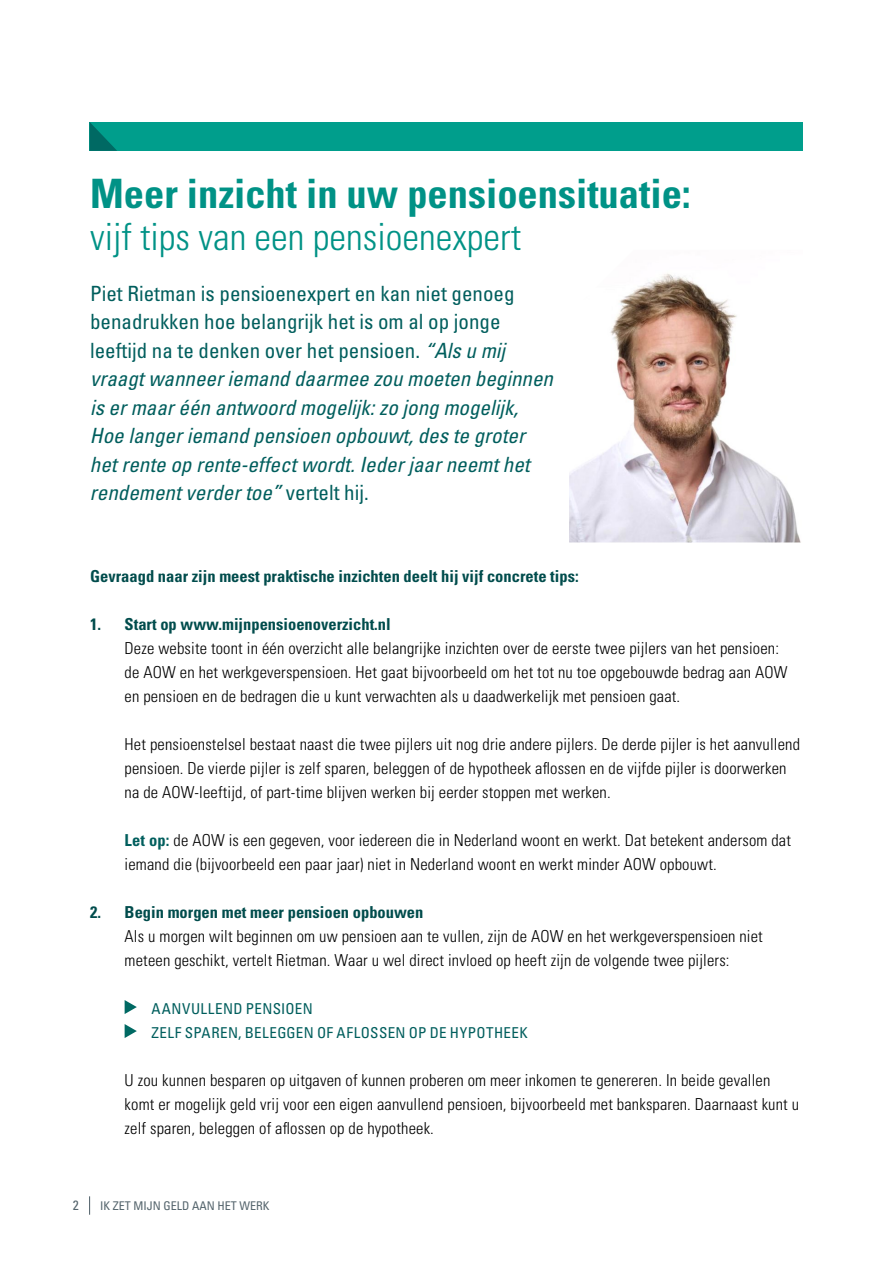
<style>
.page{position:relative;width:893px;height:1263px;background:#fff}
.page>*{position:absolute;margin:0;border:0;box-sizing:border-box;transform-origin:0 0}
.t1{font:700 condensed 40.5px "Univers LT Std";color:#009286}
.t2{font:300 condensed 37.5px "Univers LT Std";color:#009286}
.t3{font:italic condensed 21px/28.5px "Univers LT Std";color:#005e5d}
.t4{font:300 condensed 16.5px/24px "Univers LT Std";letter-spacing:.01em;color:#000}
.t5{font:700 condensed 16.5px "Univers LT Std";color:#004c4c}
.t6{font:condensed 15px/24px "Univers LT Std";letter-spacing:.025em;color:#005e5d}
.t7{font:condensed 13.5px "Univers LT Std";color:#54646c}
.t8{font:condensed 12px "Univers LT Std";color:#54646c}
.s1{font-style:normal}
.s2{font-weight:700;color:#005e5d}
</style>
<div class="page">
<svg style="left:89px;top:1196px;width:1px;height:19px"></svg>
<svg style="left:125px;top:1000px;width:12px;height:14px"></svg>
<svg style="left:125px;top:1024px;width:12px;height:14px"></svg>
<div style="left:90px;top:122px;width:713px;height:29px;background:#009e8c"></div>
<svg style="left:90px;top:122px;width:27px;height:29px"></svg>
<img style="left:569px;top:273px;width:232px;height:269px">
<h1 class="t1" style="left:90px;top:169px;width:602px">Meer inzicht in uw pensioensituatie:</h1>
<h2 class="t2" style="left:90px;top:214px;width:432px">vijf tips van een pensioenexpert</h2>
<p class="t3" style="left:90px;top:279px;width:470px"><span class="s1">Piet Rietman is pensioenexpert en kan niet genoeg benadrukken hoe belangrijk het is om al op jonge leeftijd na te denken over het pensioen.</span> “Alsu mij vraagtwanneeriemand daarmee zou moeten beginnen isermaaréén antwoord mogelijk:zo jong mogelijk, Hoe langeriemand pensioen opbouwt,deste groter hetrente op rente-effectwordt.Iederjaarneemthet rendementverdertoe”<span class="s1">v e rt e l t h i j .</span></p>
<p class="t5" style="left:90px;top:566px;width:490px">Gevraagd naar zijn meest praktische inzichten deelt hij vijf concrete tips:</p>
<p class="t5" style="left:90px;top:614px;width:302px">1. Start op www.mijnpensioenoverzicht.nl</p>
<p class="t4" style="left:125px;top:636px;width:664px">Deze website toont in één overzicht alle belangrijke inzichten over de eerste twee pijlers van het pensioen: de AOW en het werkgeverspensioen. Het gaat bijvoorbeeld om het tot nu toe opgebouwde bedrag aan AOW en pensioen en de bedragen die u kunt verwachten als u daadwerkelijk met pensioen gaat.</p>
<p class="t4" style="left:125px;top:732px;width:677px">Het pensioenstelsel bestaat naast die twee pijlers uit nog drie andere pijlers. De derde pijler is het aanvullend pensioen. De vierde pijler is zelf sparen, beleggen of de hypotheek aflossen en de vijfde pijler is doorwerken na de AOW-leeftijd, of part-time blijven werken bij eerder stoppen met werken.</p>
<p class="t4" style="left:125px;top:828px;width:668px"><span class="s2">Let op:</span> de AOW is een gegeven, voor iedereen die in Nederland woont en werkt. Dat betekent andersom dat iemand die (bijvoorbeeld een paar jaar) niet in Nederland woont en werkt minder AOW opbouwt.</p>
<p class="t5" style="left:90px;top:902px;width:335px">2. Begin morgen met meer pensioen opbouwen</p>
<p class="t4" style="left:125px;top:924px;width:640px">Als u morgen wilt beginnen om uw pensioen aan te vullen, zijn de AOW en het werkgeverspensioen niet meteen geschikt, vertelt Rietman. Waar u wel direct invloed op heeft zijn de volgende twee pijlers:</p>
<p class="t6" style="left:152px;top:996px;width:378px">AANVULLEND PENSIOEN<br>ZELF SPAREN, BELEGGEN OF AFLOSSEN OP DE HYPOTHEEK</p>
<p class="t4" style="left:125px;top:1068px;width:676px">U zou kunnen besparen op uitgaven of kunnen proberen om meer inkomen te genereren. In beide gevallen komt er mogelijk geld vrij voor een eigen aanvullend pensioen, bijvoorbeeld met banksparen. Daarnaast kunt u zelf sparen, beleggen of aflossen op de hypotheek.</p>
<p class="t7" style="left:73px;top:1196px;width:7px">2</p>
<p class="t8" style="left:100px;top:1198px;width:171px">IK ZET MIJN GELD AAN HET WERK</p>
</div>
